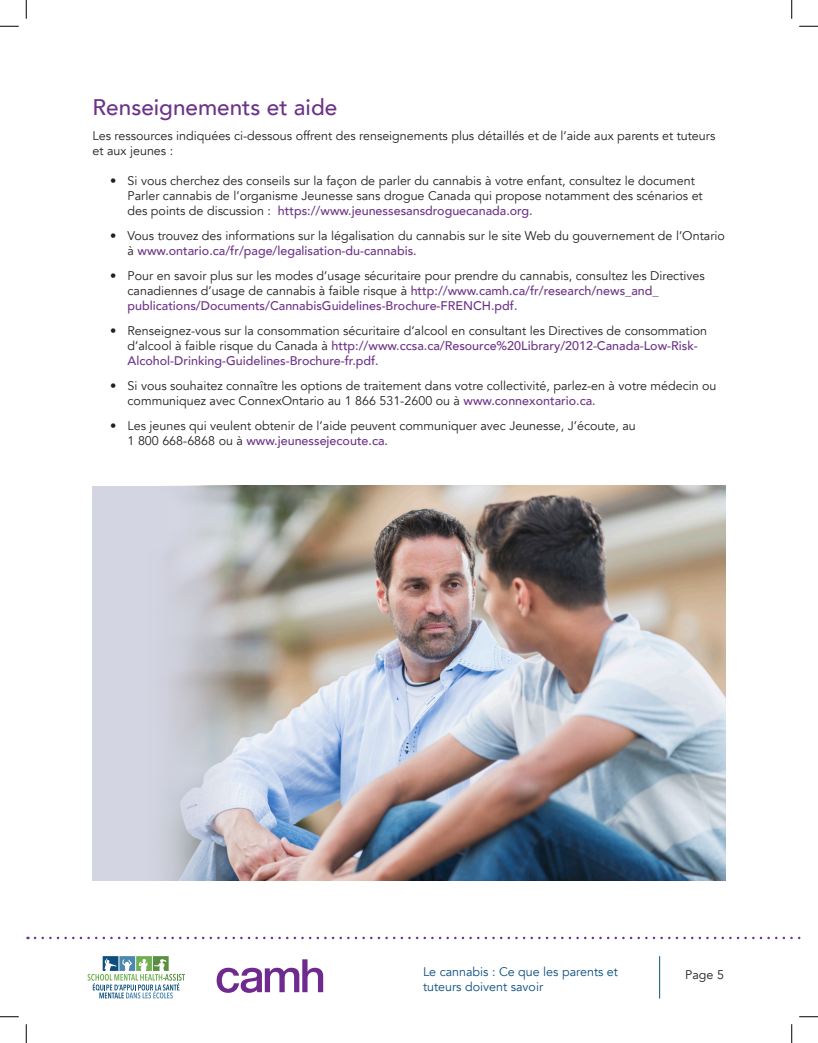
<style>
.page{position:relative;width:818px;height:1043px;background:#fff}
.page>*{position:absolute;margin:0;border:0;box-sizing:border-box;transform-origin:0 0}
.h3_-_purple{font:500 22.5px "Avenir";color:#6d3388}
.t1{font:12.5px/15px "Avenir";color:#231f20}
.t2{font:12.5px/15px "Avenir";color:#0c4f7e}
.s1{font-weight:500;color:#6d3388}
</style>
<div class="page">
<svg style="left:87px;top:956px;width:98px;height:42px"></svg>
<svg style="left:217px;top:959px;width:106px;height:33px"></svg>
<div style="left:92px;top:486px;width:633px;height:394px;background:#d3d5e2"></div>
<img style="left:165px;top:486px;width:560px;height:394px">
<svg style="left:35px;top:936px;width:766px;height:3px"></svg>
<hr style="left:659px;top:956px;width:1px;height:42px;background:#0c4f7e">
<svg style="left:0;top:25px;width:19px;height:2px"></svg>
<svg style="left:799px;top:25px;width:19px;height:2px"></svg>
<svg style="left:0;top:1016px;width:19px;height:1px"></svg>
<svg style="left:799px;top:1016px;width:19px;height:1px"></svg>
<svg style="left:25px;top:0;width:2px;height:19px"></svg>
<svg style="left:25px;top:1024px;width:2px;height:18px"></svg>
<svg style="left:791px;top:0;width:1px;height:19px"></svg>
<svg style="left:791px;top:1024px;width:1px;height:18px"></svg>
<p class="h3_-_purple" style="left:92px;top:88px;width:246px">Renseignements et aide</p>
<p class="t1" style="left:92px;top:128px;width:624px">Les ressources indiquées ci-dessous offrent des renseignements plus détaillés et de l’aide aux parents et tuteurs et aux jeunes :</p>
<p class="t1" style="left:128px;top:173px;width:576px;text-indent:-18px">• Si vous cherchez des conseils sur la façon de parler du cannabis à votre enfant, consultez le document<br>Parler cannabis de l’organisme Jeunesse sans drogue Canada qui propose notamment des scénarios et des points de discussion : <span class="s1">https://www.jeunessesansdroguecanada.org.</span></p>
<p class="t1" style="left:128px;top:228px;width:598px;text-indent:-18px">• Vous trouvez des informations sur la légalisation du cannabis sur le site Web du gouvernement de l’Ontario à <span class="s1">www.ontario.ca/fr/page/legalisation-du-cannabis.</span></p>
<p class="t1" style="left:128px;top:268px;width:578px;text-indent:-18px">• Pour en savoir plus sur les modes d’usage sécuritaire pour prendre du cannabis, consultez les Directives canadiennes d’usage de cannabis à faible risque à <span class="s1">http://www.camh.ca/fr/research/news_and_ publications/Documents/CannabisGuidelines-Brochure-FRENCH.pdf.</span></p>
<p class="t1" style="left:128px;top:323px;width:581px;text-indent:-18px">• Renseignez-vous sur la consommation sécuritaire d’alcool en consultant les Directives de consommation d’alcool à faible risque du Canada à <span class="s1">http://www.ccsa.ca/Resource%20Library/2012-Canada-Low-Risk-<br>Alcohol-Drinking-Guidelines-Brochure-fr.pdf.</span></p>
<p class="t1" style="left:128px;top:378px;width:590px;text-indent:-18px">• Si vous souhaitez connaître les options de traitement dans votre collectivité, parlez-en à votre médecin ou communiquez avec ConnexOntario au 1 866 531-2600 ou à <span class="s1">www.connexontario.ca.</span></p>
<p class="t1" style="left:128px;top:418px;width:510px;text-indent:-18px">• Les jeunes qui veulent obtenir de l’aide peuvent communiquer avec Jeunesse, J’écoute, au<br>1 800 668-6868 ou à <span class="s1">www.jeunessejecoute.ca.</span></p>
<p class="t2" style="left:423px;top:964px;width:196px">Le cannabis : Ce que les parents et tuteurs doivent savoir</p>
<p class="t1" style="left:685px;top:967px;width:40px">Page 5</p>
</div>
